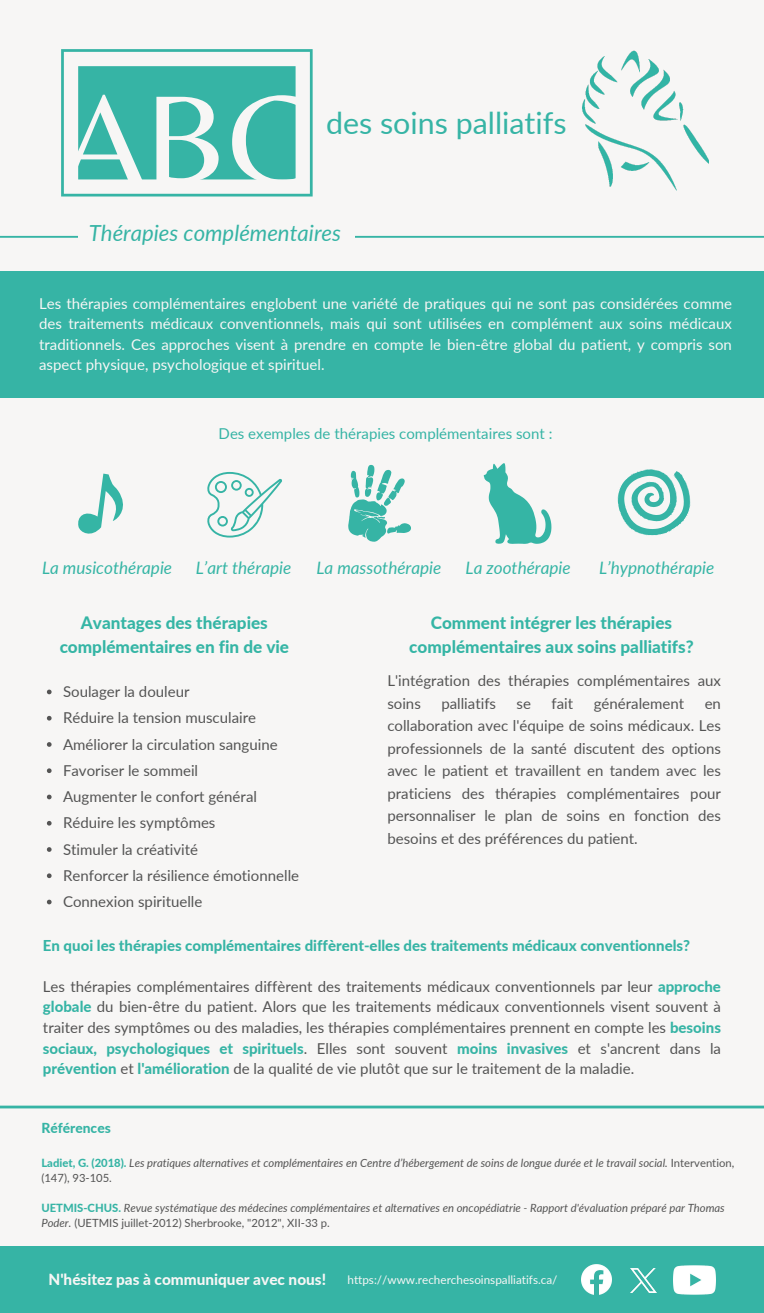
<style>
.page{position:relative;width:764px;height:1313px;background:#fff}
.page>*{position:absolute;margin:0;border:0;box-sizing:border-box;transform-origin:0 0}
.t1{font:129.88px "Belleza";color:#f7f6f5}
.t2{font:30.38px "Lato";color:#36b4a5}
.t3{font:italic 22.12px "Lato";color:#36b4a5}
.t4{font:800 17.12px/23.5px "Lato";color:#35b5a5;text-align:center}
.t5{font:italic 17.12px "Lato";color:#35b5a5}
.t6{font:800 15.38px "Lato";color:#f7f6f5}
.t7{font:15px/22.5px "Lato";color:#545454;text-align:justify}
.t8{font:15px/20.6px "Lato";color:#f7f6f5;text-align:justify}
.t9{font:800 15px "Lato";color:#36b4a5}
.t10{font:15px "Lato";color:#36b4a5}
.t11{font:800 13.75px "Lato";color:#36b4a5}
.t12{font:11.75px "Lato";color:#f7f6f5}
.t13{font:italic 11.25px/15px "Lato";color:#545454}
.s1{font-weight:800;color:#36b4a5}
.s2{font-weight:800;font-style:normal;color:#36b4a5}
.s3{font-style:normal}
</style>
<div class="page">
<div style="left:0;top:0;width:763px;height:1312px;background:#f7f6f5"></div>
<hr style="left:0;top:236px;width:763px;height:2px;background:#36b4a5">
<div style="left:78px;top:219px;width:276px;height:31px;background:#f7f6f5"></div>
<svg style="left:61px;top:49px;width:251px;height:147px"></svg>
<img style="left:582px;top:50px;width:125px;height:141px">
<hr style="left:0;top:1105px;width:763px;height:3px;background:#36b4a5">
<div style="left:0;top:1246px;width:763px;height:66px;background:#36b4a5"></div>
<img style="left:673px;top:1265px;width:41px;height:30px">
<img style="left:581px;top:1264px;width:29px;height:30px">
<div style="left:0;top:272px;width:763px;height:126px;background:#36b4a5"></div>
<svg style="left:78px;top:473px;width:45px;height:61px"></svg>
<svg style="left:207px;top:472px;width:75px;height:65px"></svg>
<svg style="left:617px;top:469px;width:73px;height:66px"></svg>
<svg style="left:348px;top:465px;width:63px;height:77px"></svg>
<svg style="left:483px;top:463px;width:68px;height:81px"></svg>
<svg style="left:47px;top:689px;width:5px;height:5px"></svg>
<svg style="left:47px;top:716px;width:5px;height:4px"></svg>
<svg style="left:47px;top:742px;width:5px;height:5px"></svg>
<svg style="left:47px;top:768px;width:5px;height:5px"></svg>
<svg style="left:47px;top:794px;width:5px;height:5px"></svg>
<svg style="left:47px;top:821px;width:5px;height:4px"></svg>
<svg style="left:47px;top:847px;width:5px;height:5px"></svg>
<svg style="left:47px;top:873px;width:5px;height:5px"></svg>
<svg style="left:47px;top:899px;width:5px;height:5px"></svg>
<img style="left:630px;top:1268px;width:26px;height:24px">
<p class="t1" style="left:63px;top:62px;width:249px">ABC</p>
<h1 class="t2" style="left:326px;top:104px;width:242px">des soins palliatifs</h1>
<p class="t3" style="left:89px;top:219px;width:253px">Thérapies complémentaires</p>
<h5 class="t8" style="left:39px;top:292px;width:694px">Les thérapies complémentaires englobent une variété de pratiques qui ne sont pas considérées comme des traitements médicaux conventionnels, mais qui sont utilisées en complément aux soins médicaux traditionnels. Ces approches visent à prendre en compte le bien-être global du patient, y compris son aspect physique, psychologique et spirituel.</h5>
<h5 class="t10" style="left:218px;top:424px;width:335px">Des exemples de thérapies complémentaires sont :</h5>
<h5 class="t5" style="left:42px;top:557px;width:132px">La musicothérapie</h5>
<h5 class="t5" style="left:196px;top:557px;width:97px">L’art thérapie</h5>
<h4 class="t5" style="left:316px;top:557px;width:126px">La massothérapie</h4>
<h5 class="t5" style="left:465px;top:557px;width:107px">La zoothérapie</h5>
<h4 class="t5" style="left:598px;top:557px;width:117px">L’hypnothérapie</h4>
<p class="t4" style="left:60px;top:611px;width:231px">Avantages des thérapies complémentaires en fin de vie</p>
<p class="t7" style="left:63px;top:680px;width:128px">Soulager la douleur</p>
<p class="t7" style="left:63px;top:706px;width:194px">Réduire la tension musculaire</p>
<p class="t7" style="left:63px;top:732px;width:216px">Améliorer la circulation sanguine</p>
<p class="t7" style="left:63px;top:759px;width:136px">Favoriser le sommeil</p>
<p class="t7" style="left:63px;top:785px;width:195px">Augmenter le confort général</p>
<p class="t7" style="left:63px;top:811px;width:154px">Réduire les symptômes</p>
<p class="t7" style="left:63px;top:837px;width:137px">Stimuler la créativité</p>
<p class="t7" style="left:63px;top:864px;width:237px">Renforcer la résilience émotionnelle</p>
<p class="t7" style="left:63px;top:890px;width:141px">Connexion spirituelle</p>
<h6 class="t4" style="left:409px;top:611px;width:286px">Comment intégrer les thérapies complémentaires aux soins palliatifs?</h6>
<p class="t7" style="left:387px;top:669px;width:335px">L'intégration des thérapies complémentaires aux soins</p>
<p class="t7" style="left:441px;top:692px;width:56px">palliatifs</p>
<p class="t7" style="left:516px;top:692px;width:16px">se</p>
<p class="t7" style="left:551px;top:692px;width:23px">fait</p>
<p class="t7" style="left:593px;top:692px;width:92px">généralement</p>
<p class="t7" style="left:387px;top:692px;width:335px;text-indent:317px">en collaboration avec l'équipe de soins médicaux. Les professionnels de la santé discutent des options avec le patient et travaillent en tandem avec les praticiens des thérapies complémentaires pour personnaliser le plan de soins en fonction des besoins et des préférences du patient.</p>
<h6 class="t9" style="left:43px;top:935px;width:648px">En quoi les thérapies complémentaires diffèrent-elles des traitements médicaux conventionnels?</h6>
<p class="t7" style="left:43px;top:975px;width:679px;line-height:20.6px">Les thérapies complémentaires diffèrent des traitements médicaux conventionnels par leur <span class="s1">approche globale</span> du bien-être du patient. Alors que les traitements médicaux conventionnels visent souvent à traiter des symptômes ou des maladies, les thérapies complémentaires prennent en compte les <span class="s1">besoins sociaux, psychologiques et spirituels</span>. Elles sont souvent <span class="s1">moins invasives</span> et s'ancrent dans la <span class="s1">prévention</span> et <span class="s1">l'amélioration</span> de la qualité de vie plutôt que sur le traitement de la maladie.</p>
<p class="t11" style="left:41px;top:1119px;width:71px">Références</p>
<p class="t13" style="left:41px;top:1155px;width:694px"><span class="s2">Ladiet, G. (2018).</span> Les pratiques alternatives et complémentaires en Centre d’hébergement de soins de longue durée et le travail social. <span class="s3">Intervention, (147), 93-105.</span></p>
<p class="t13" style="left:41px;top:1200px;width:684px"><span class="s2">UETMIS-CHUS.</span> Revue systématique des médecines complémentaires et alternatives en oncopédiatrie - Rapport d'évaluation préparé par Thomas<br>Poder. <span class="s3">(UETMIS juillet-2012) Sherbrooke, "2012", XII-33 p.</span></p>
<p class="t6" style="left:48px;top:1269px;width:279px">N'hésitez pas à communiquer avec nous!</p>
<p class="t12" style="left:347px;top:1272px;width:211px">https://www.recherchesoinspalliatifs.ca/</p>
</div>
